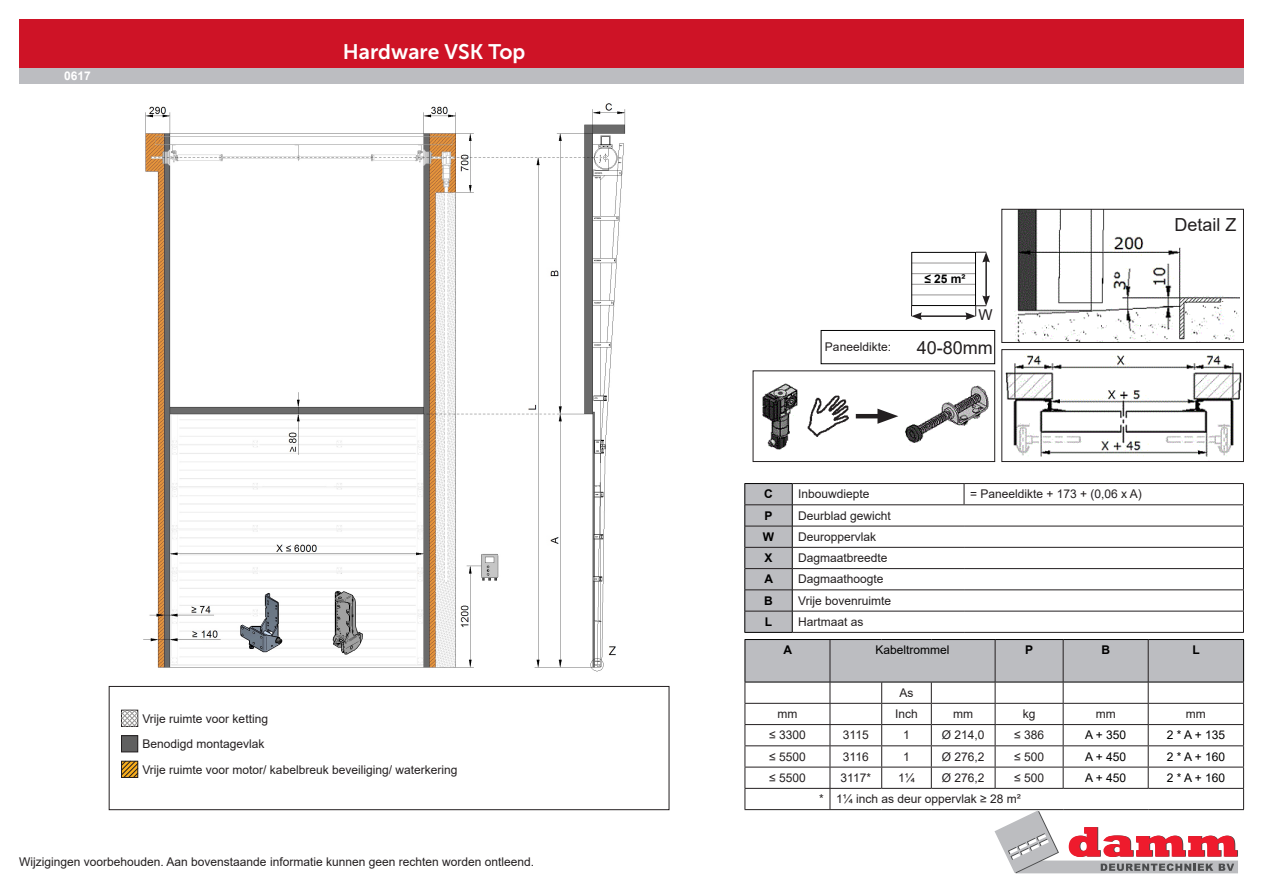
<style>
.page{position:relative;width:1263px;height:893px;background:#fff}
.page>*{position:absolute;margin:0;border:0;box-sizing:border-box;transform-origin:0 0}
.t1{font:21px "Museo Sans 700";color:#fff}
.t2{font:18px "Arial";color:#231f20}
.t3{font:15px "Arial";color:#231f20}
.t4{font:12px "Arial";color:#231f20}
.t5{font:12px "Arial";color:#000}
.Standaard{font:700 12px "Arial";color:#000}
.t6{font:700 12px "Arial";color:#fff}
</style>
<div class="page">
<div style="left:19px;top:19px;width:1225px;height:49px;background:#ce1326"></div>
<div style="left:19px;top:68px;width:1225px;height:16px;background:#bcbdc1"></div>
<img style="left:143px;top:103px;width:483px;height:569px">
<hr style="left:793px;top:483px;width:171px;height:1px;background:#231f20">
<hr style="left:964px;top:483px;width:280px;height:1px;background:#231f20">
<svg style="left:964px;top:484px;width:1px;height:20px"></svg>
<hr style="left:793px;top:504px;width:171px;height:1px;background:#231f20">
<hr style="left:964px;top:504px;width:280px;height:1px;background:#231f20">
<hr style="left:793px;top:526px;width:171px;height:1px;background:#231f20">
<hr style="left:964px;top:526px;width:280px;height:1px;background:#231f20">
<hr style="left:793px;top:547px;width:171px;height:1px;background:#231f20">
<hr style="left:964px;top:547px;width:280px;height:1px;background:#231f20">
<hr style="left:793px;top:568px;width:171px;height:1px;background:#231f20">
<hr style="left:964px;top:568px;width:280px;height:1px;background:#231f20">
<hr style="left:793px;top:589px;width:171px;height:1px;background:#231f20">
<hr style="left:964px;top:589px;width:280px;height:1px;background:#231f20">
<hr style="left:793px;top:611px;width:171px;height:1px;background:#231f20">
<hr style="left:964px;top:611px;width:280px;height:1px;background:#231f20">
<svg style="left:1243px;top:484px;width:1px;height:148px"></svg>
<hr style="left:793px;top:632px;width:171px;height:1px;background:#231f20">
<hr style="left:964px;top:632px;width:280px;height:1px;background:#231f20">
<hr style="left:744px;top:483px;width:49px;height:1px;background:#000">
<svg style="left:744px;top:484px;width:49px;height:148px;background:#aeafb3"></svg>
<hr style="left:744px;top:632px;width:49px;height:1px;background:#000">
<img style="left:1014px;top:211px;width:226px;height:130px">
<div style="left:1001px;top:209px;width:243px;height:134px;border:1px solid #231f20"></div>
<img style="left:1005px;top:352px;width:237px;height:105px">
<div style="left:1001px;top:349px;width:243px;height:113px;border:1px solid #231f20"></div>
<hr style="left:912px;top:295px;width:63px;height:1px;background:#979595">
<hr style="left:912px;top:284px;width:63px;height:1px;background:#979595">
<hr style="left:912px;top:273px;width:63px;height:1px;background:#979595">
<hr style="left:912px;top:263px;width:63px;height:1px;background:#979595">
<hr style="left:912px;top:252px;width:63px;height:1px;background:#000">
<hr style="left:912px;top:305px;width:63px;height:1px;background:#000">
<hr style="left:911px;top:252px;width:1px;height:54px;background:#000">
<hr style="left:975px;top:252px;width:1px;height:54px;background:#000">
<hr style="left:919px;top:315px;width:49px;height:2px;background:#231f20">
<hr style="left:985px;top:260px;width:2px;height:38px;background:#231f20">
<svg style="left:911px;top:306px;width:11px;height:14px"></svg>
<svg style="left:965px;top:295px;width:25px;height:25px"></svg>
<svg style="left:976px;top:252px;width:14px;height:11px"></svg>
<div style="left:753px;top:370px;width:242px;height:92px;border:1px solid #231f20"></div>
<img style="left:762px;top:383px;width:36px;height:67px">
<img style="left:807px;top:395px;width:42px;height:42px">
<img style="left:905px;top:385px;width:84px;height:61px">
<hr style="left:856px;top:414px;width:30px;height:4px;background:#231f20">
<svg style="left:877px;top:409px;width:21px;height:15px"></svg>
<svg style="left:744px;top:640px;width:500px;height:233px"></svg>
<hr style="left:744px;top:809px;width:86px;height:1px;background:#231f20">
<hr style="left:830px;top:809px;width:52px;height:1px;background:#231f20">
<hr style="left:882px;top:809px;width:49px;height:1px;background:#231f20">
<hr style="left:931px;top:809px;width:64px;height:1px;background:#231f20">
<hr style="left:995px;top:809px;width:68px;height:1px;background:#231f20">
<hr style="left:1063px;top:809px;width:85px;height:1px;background:#231f20">
<hr style="left:1148px;top:809px;width:96px;height:1px;background:#231f20">
<hr style="left:830px;top:640px;width:1px;height:42px;background:#231f20">
<hr style="left:995px;top:640px;width:1px;height:42px;background:#231f20">
<hr style="left:1063px;top:640px;width:1px;height:42px;background:#231f20">
<hr style="left:1148px;top:640px;width:1px;height:42px;background:#231f20">
<hr style="left:744px;top:639px;width:86px;height:1px;background:#000">
<hr style="left:744px;top:640px;width:1px;height:42px;background:#000">
<hr style="left:830px;top:639px;width:52px;height:1px;background:#000">
<hr style="left:882px;top:639px;width:49px;height:1px;background:#000">
<hr style="left:931px;top:639px;width:64px;height:1px;background:#000">
<hr style="left:995px;top:639px;width:68px;height:1px;background:#000">
<hr style="left:1063px;top:639px;width:85px;height:1px;background:#000">
<hr style="left:1148px;top:639px;width:96px;height:1px;background:#000">
<hr style="left:1243px;top:640px;width:1px;height:42px;background:#000">
<hr style="left:744px;top:682px;width:86px;height:1px;background:#000">
<hr style="left:830px;top:682px;width:52px;height:1px;background:#000">
<hr style="left:882px;top:682px;width:49px;height:1px;background:#000">
<hr style="left:931px;top:682px;width:64px;height:1px;background:#000">
<hr style="left:995px;top:682px;width:68px;height:1px;background:#000">
<hr style="left:1063px;top:682px;width:85px;height:1px;background:#000">
<hr style="left:1148px;top:682px;width:96px;height:1px;background:#000">
<div style="left:821px;top:330px;width:174px;height:34px;border:1px solid #000"></div>
<div style="left:109px;top:686px;width:560px;height:124px;border:1px solid #231f20"></div>
<div style="left:121px;top:736px;width:17px;height:16px;background:#606060"></div>
<div style="left:121px;top:735px;width:17px;height:17px;border:1px solid #231f20"></div>
<svg style="left:121px;top:760px;width:18px;height:18px"></svg>
<svg style="left:121px;top:709px;width:18px;height:18px"></svg>
<p class="t6" style="left:64px;top:67px;width:28px">0617</p>
<p class="t1" style="left:343px;top:40px;width:184px">Hardware VSK Top</p>
<p class="t4" style="left:142px;top:710px;width:127px">Vrije ruimte voor ketting</p>
<p class="t4" style="left:142px;top:736px;width:124px">Benodigd montagevlak</p>
<p class="t4" style="left:142px;top:761px;width:316px">Vrije ruimte voor motor/ kabelbreuk beveiliging/ waterkering</p>
<p class="t4" style="left:19px;top:853px;width:516px">Wijzigingen voorbehouden. Aan bovenstaande informatie kunnen geen rechten worden ontleend.</p>
<p class="Standaard" style="left:924px;top:271px;width:43px">≤ 25 m²</p>
<p class="t3" style="left:978px;top:305px;width:16px">W</p>
<p class="t4" style="left:825px;top:339px;width:68px">Paneeldikte:</p>
<p class="t2" style="left:917px;top:335px;width:78px">40-80mm</p>
<p class="t2" style="left:1174px;top:213px;width:64px">Detail Z</p>
<p class="Standaard" style="left:764px;top:486px;width:10px">C</p>
<p class="t4" style="left:798px;top:486px;width:73px">Inbouwdiepte</p>
<p class="t4" style="left:970px;top:486px;width:173px">= Paneeldikte + 173 + (0,06 x A)</p>
<p class="Standaard" style="left:765px;top:507px;width:10px">P</p>
<p class="t4" style="left:798px;top:507px;width:94px">Deurblad gewicht</p>
<p class="Standaard" style="left:763px;top:528px;width:13px">W</p>
<p class="t4" style="left:798px;top:528px;width:80px">Deuroppervlak</p>
<p class="Standaard" style="left:764px;top:549px;width:10px">X</p>
<p class="t4" style="left:798px;top:550px;width:91px">Dagmaatbreedte</p>
<p class="Standaard" style="left:764px;top:571px;width:10px">A</p>
<p class="t4" style="left:798px;top:571px;width:87px">Dagmaathoogte</p>
<p class="Standaard" style="left:764px;top:592px;width:10px">B</p>
<p class="t4" style="left:798px;top:592px;width:94px">Vrije bovenruimte</p>
<p class="Standaard" style="left:765px;top:613px;width:9px">L</p>
<p class="t4" style="left:798px;top:613px;width:67px">Hartmaat as</p>
<p class="Standaard" style="left:783px;top:642px;width:10px">A</p>
<p class="t5" style="left:875px;top:642px;width:76px">Kabeltrommel</p>
<p class="Standaard" style="left:1025px;top:642px;width:10px">P</p>
<p class="Standaard" style="left:1101px;top:642px;width:10px">B</p>
<p class="Standaard" style="left:1192px;top:642px;width:9px">L</p>
<p class="t4" style="left:899px;top:684px;width:16px">As</p>
<p class="t4" style="left:777px;top:706px;width:21px">mm</p>
<p class="t4" style="left:895px;top:706px;width:24px">Inch</p>
<p class="t4" style="left:953px;top:706px;width:21px">mm</p>
<p class="t4" style="left:1023px;top:706px;width:14px">kg</p>
<p class="t4" style="left:1096px;top:706px;width:21px">mm</p>
<p class="t4" style="left:1186px;top:706px;width:21px">mm</p>
<p class="t4" style="left:769px;top:727px;width:38px">≤ 3300</p>
<p class="t4" style="left:843px;top:727px;width:27px">3115</p>
<p class="t4" style="left:903px;top:727px;width:8px">1</p>
<p class="t4" style="left:942px;top:727px;width:44px">Ø 214,0</p>
<p class="t4" style="left:1014px;top:727px;width:31px">≤ 386</p>
<p class="t5" style="left:1085px;top:727px;width:43px">A + 350</p>
<p class="t5" style="left:1167px;top:727px;width:60px">2 * A + 135</p>
<p class="t4" style="left:769px;top:748px;width:38px">≤ 5500</p>
<p class="t4" style="left:843px;top:748px;width:27px">3116</p>
<p class="t4" style="left:903px;top:748px;width:8px">1</p>
<p class="t4" style="left:942px;top:748px;width:44px">Ø 276,2</p>
<p class="t4" style="left:1014px;top:748px;width:31px">≤ 500</p>
<p class="t5" style="left:1085px;top:748px;width:43px">A + 450</p>
<p class="t5" style="left:1167px;top:748px;width:60px">2 * A + 160</p>
<p class="t4" style="left:769px;top:769px;width:38px">≤ 5500</p>
<p class="t4" style="left:841px;top:769px;width:32px">3117*</p>
<p class="t4" style="left:898px;top:769px;width:18px">1¼</p>
<p class="t4" style="left:942px;top:769px;width:44px">Ø 276,2</p>
<p class="t4" style="left:1014px;top:769px;width:31px">≤ 500</p>
<p class="t5" style="left:1085px;top:769px;width:43px">A + 450</p>
<p class="t5" style="left:1167px;top:769px;width:60px">2 * A + 160</p>
<p class="t4" style="left:819px;top:791px;width:6px">*</p>
<p class="t4" style="left:836px;top:791px;width:186px">1¼ inch as deur oppervlak ≥ 28 m²</p>
</div>
